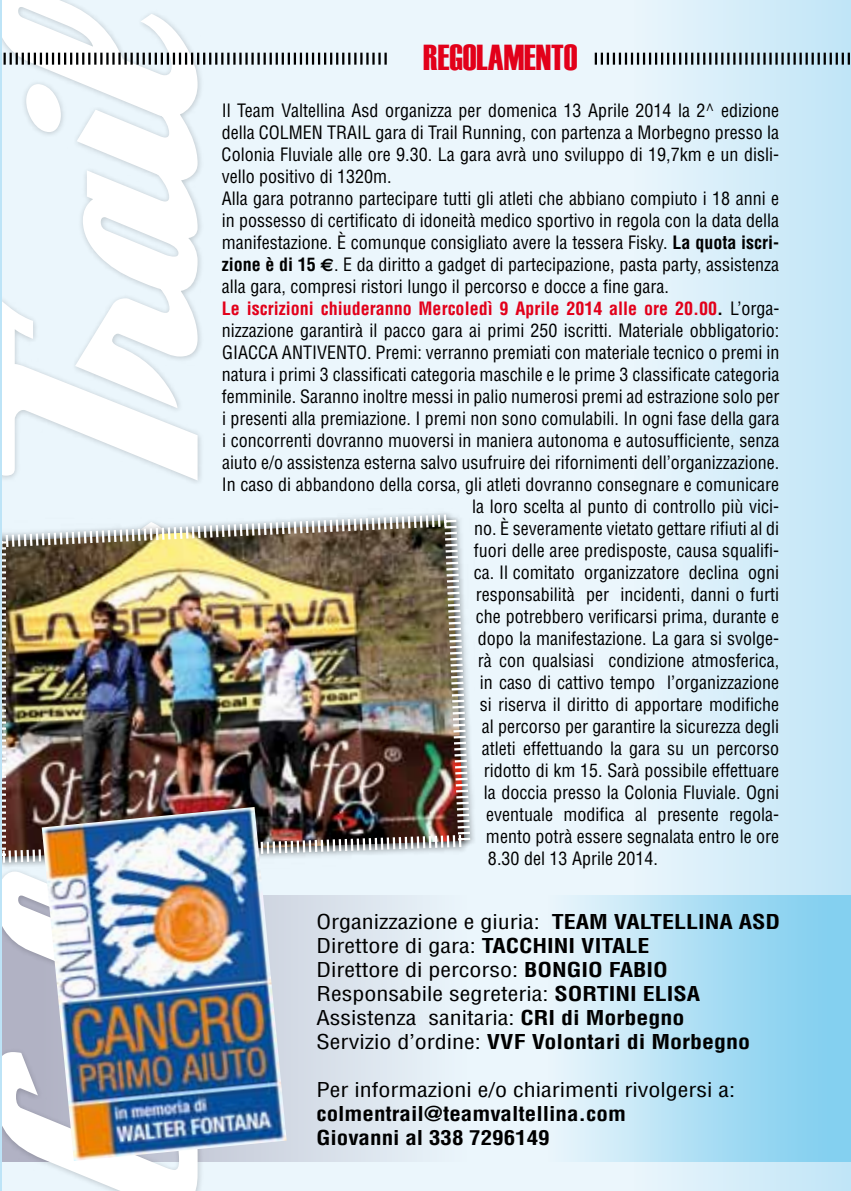
<style>
.page{position:relative;width:851px;height:1191px;background:#fff}
.page>*{position:absolute;margin:0;border:0;box-sizing:border-box;transform-origin:0 0}
.t1{font:36px "Haettenschweiler";color:#e2001a}
.t2{font:condensed 20px/24px "Helvetica";color:#000;scale:1.2 1}
.t3{font:700 condensed 20px/24px "Helvetica";color:#000;scale:1.15 1}
.t4{font:condensed 18px "Helvetica";color:#000}
.t5{font:700 condensed 18px "Helvetica";color:#e2001a}
.s1{font-weight:700}
.s2{font-family:"Euro Sans";font-weight:700;font-stretch:normal}
.s3{color:#000}
.s4{font-weight:400;color:#000}
</style>
<div class="page">
<div style="left:0;top:0;width:850px;height:1191px;background:#ebf6fc"></div>
<div style="left:634px;top:0;width:216px;height:1191px;background:linear-gradient(to right,#eaf5fb,#c0e5f7)"></div>
<div style="left:0;top:895px;width:466px;height:266px;background:linear-gradient(to bottom,#dee7ef,#dee7ef)"></div>
<svg style="left:1px;top:0;width:196px;height:1191px"></svg>
<svg style="left:1px;top:53px;width:385px;height:12px"></svg>
<svg style="left:594px;top:53px;width:257px;height:12px"></svg>
<div style="left:548px;top:895px;width:302px;height:266px;background:linear-gradient(to right,#e8f5fb,#79cbee)"></div>
<div style="left:0;top:508px;width:476px;height:360px;background:#ebf6fc"></div>
<img style="left:1px;top:512px;width:471px;height:353px">
<img style="left:42px;top:807px;width:244px;height:354px">
<hr style="left:0;top:0;width:1px;height:1191px;background:#bde4f7">
<h1 class="t1" style="left:423px;top:37px;width:15px">REGOLAMENTO</h1>
<p class="t4" style="left:222px;top:99px;width:558px">Il Team Valtellina Asd organizza per domenica 13 Aprile 2014 la 2^ edizione</p>
<p class="t4" style="left:222px;top:121px;width:558px">della COLMEN TRAIL gara di Trail Running, con partenza a Morbegno presso la</p>
<p class="t4" style="left:222px;top:143px;width:559px">Colonia Fluviale alle ore 9.30. La gara avrà uno sviluppo di 19,7km e un disli-</p>
<p class="t4" style="left:222px;top:165px;width:171px">vello positivo di 1320m.</p>
<p class="t4" style="left:222px;top:187px;width:559px">Alla gara potranno partecipare tutti gli atleti che abbiano compiuto i 18 anni e</p>
<p class="t4" style="left:222px;top:209px;width:559px">in possesso di certificato di idoneità medico sportivo in regola con la data della</p>
<p class="t4" style="left:222px;top:231px;width:559px">manifestazione. È comunque consigliato avere la tessera Fisky. <span class="s1">La quota iscri-</span></p>
<p class="t4" style="left:222px;top:253px;width:559px"><span class="s1">zione è di 15</span> <span class="s2">€</span>. E da diritto a gadget di partecipazione, pasta party, assistenza</p>
<p class="t4" style="left:222px;top:275px;width:448px">alla gara, compresi ristori lungo il percorso e docce a fine gara.</p>
<p class="t5" style="left:222px;top:297px;width:559px">Le iscrizioni chiuderanno Mercoledì 9 Aprile 2014 alle ore 20.00<span class="s3">.</span> <span class="s4">L’orga-</span></p>
<p class="t4" style="left:222px;top:319px;width:559px">nizzazione garantirà il pacco gara ai primi 250 iscritti. Materiale obbligatorio:</p>
<p class="t4" style="left:222px;top:341px;width:558px">GIACCA ANTIVENTO. Premi: verranno premiati con materiale tecnico o premi in</p>
<p class="t4" style="left:222px;top:363px;width:559px">natura i primi 3 classificati categoria maschile e le prime 3 classificate categoria</p>
<p class="t4" style="left:222px;top:385px;width:559px">femminile. Saranno inoltre messi in palio numerosi premi ad estrazione solo per</p>
<p class="t4" style="left:222px;top:407px;width:559px">i presenti alla premiazione. I premi non sono comulabili. In ogni fase della gara</p>
<p class="t4" style="left:222px;top:429px;width:558px">i concorrenti dovranno muoversi in maniera autonoma e autosufficiente, senza</p>
<p class="t4" style="left:222px;top:451px;width:558px">aiuto e/o assistenza esterna salvo usufruire dei rifornimenti dell’organizzazione.</p>
<p class="t4" style="left:222px;top:473px;width:558px">In caso di abbandono della corsa, gli atleti dovranno consegnare e comunicare</p>
<p class="t4" style="left:472px;top:495px;width:308px">la loro scelta al punto di controllo più vici-</p>
<p class="t4" style="left:474px;top:517px;width:306px">no. È severamente vietato gettare rifiuti al di</p>
<p class="t4" style="left:474px;top:539px;width:307px">fuori delle aree predisposte, causa squalifi-</p>
<p class="t4" style="left:474px;top:561px;width:306px">ca. Il comitato organizzatore declina ogni</p>
<p class="t4" style="left:476px;top:583px;width:304px">responsabilità per incidenti, danni o furti</p>
<p class="t4" style="left:476px;top:605px;width:305px">che potrebbero verificarsi prima, durante e</p>
<p class="t4" style="left:478px;top:627px;width:303px">dopo la manifestazione. La gara si svolge-</p>
<p class="t4" style="left:478px;top:649px;width:303px">rà con qualsiasi condizione atmosferica,</p>
<p class="t4" style="left:480px;top:671px;width:300px">in caso di cattivo tempo l’organizzazione</p>
<p class="t4" style="left:480px;top:693px;width:300px">si riserva il diritto di apportare modifiche</p>
<p class="t4" style="left:482px;top:715px;width:298px">al percorso per garantire la sicurezza degli</p>
<p class="t4" style="left:482px;top:737px;width:298px">atleti effettuando la gara su un percorso</p>
<p class="t4" style="left:484px;top:759px;width:297px">ridotto di km 15. Sarà possibile effettuare</p>
<p class="t4" style="left:484px;top:781px;width:297px">la doccia presso la Colonia Fluviale. Ogni</p>
<p class="t4" style="left:486px;top:803px;width:294px">eventuale modifica al presente regola-</p>
<p class="t4" style="left:486px;top:825px;width:295px">mento potrà essere segnalata entro le ore</p>
<p class="t4" style="left:488px;top:847px;width:171px">8.30 del 13 Aprile 2014.</p>
<p class="t2" style="left:316px;top:909px;width:388px">Organizzazione e giuria: <span class="s1">TEAM VALTELLINA ASD </span>Direttore di gara: <span class="s1">TACCHINI VITALE<br></span>Direttore di percorso: <span class="s1">BONGIO FABIO </span>Responsabile segreteria: <span class="s1">SORTINI ELISA </span>Assistenza sanitaria: <span class="s1">CRI di Morbegno<br></span>Servizio d’ordine: <span class="s1">VVF Volontari di Morbegno</span></p>
<p class="t2" style="left:316px;top:1077px;width:350px">Per informazioni e/o chiarimenti rivolgersi a:</p>
<p class="t3" style="left:316px;top:1102px;width:270px">colmentrail@teamvaltellina.com<br>Giovanni al 338 7296149</p>
</div>
